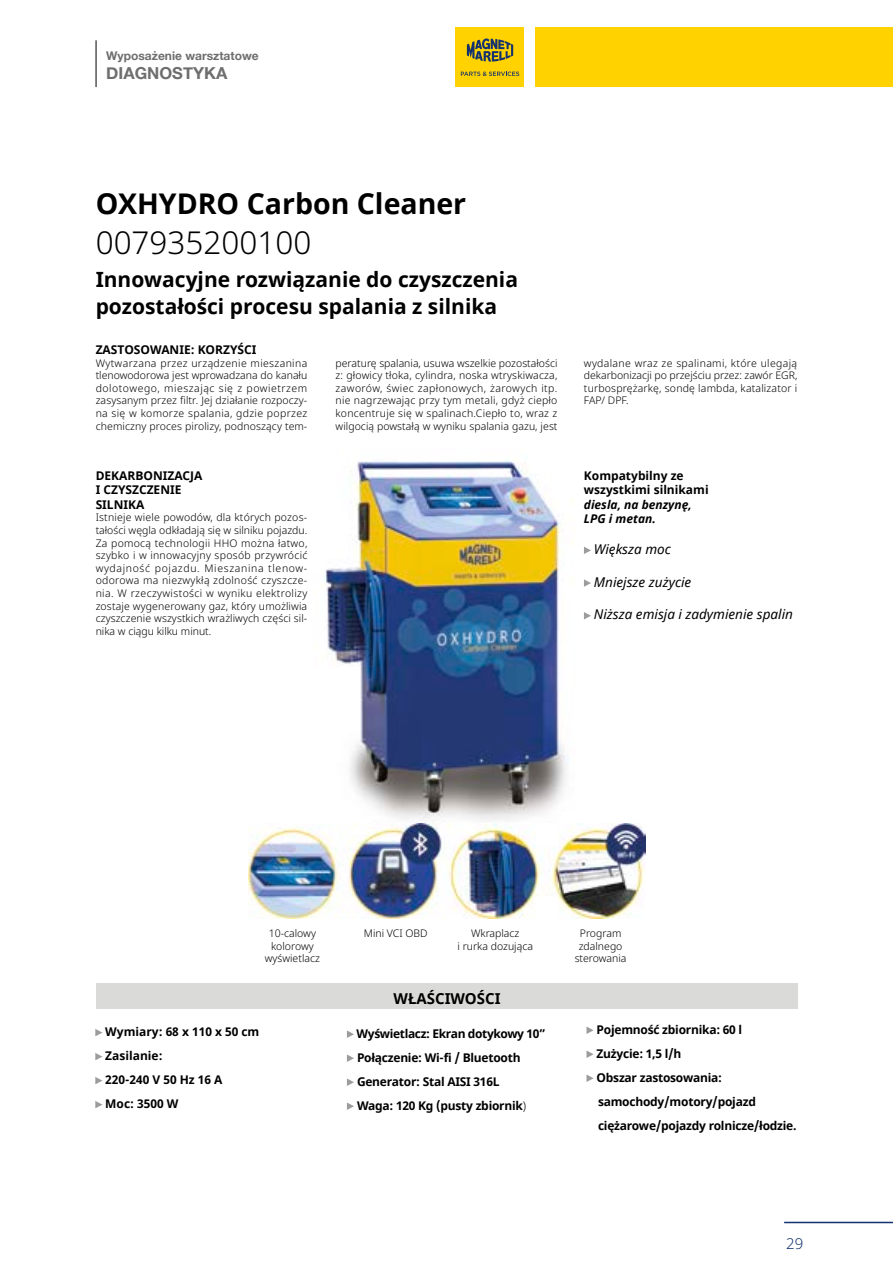
<style>
.page{position:relative;width:893px;height:1263px;background:#fff}
.page>*{position:absolute;margin:0;border:0;box-sizing:border-box;transform-origin:0 0}
.Codice-Prod{font:300 31.5px "Noto Sans";color:#000}
.Titolo{font:700 28.5px "Noto Sans";color:#000}
.Titolo-2{font:700 21px "Noto Sans";color:#000}
.t1{font:700 16.5px "Helvetica Neue";color:#6e6e6e}
.Titolo-Tab{font:700 15px "Noto Sans";color:#000}
.t2{font:300 15px "Noto Sans";color:#13326f}
.t3{font:italic 13.5px "Noto Sans";color:#000}
.t4{font:700 12px "Noto Sans";letter-spacing:-.02em;color:#000}
.t5{font:700 12px "Noto Sans";color:#000}
.t6{font:italic 700 12px "Noto Sans";color:#000}
.t7{font:700 12px "Helvetica Neue";color:#6e6e6e}
.t8{font:300 10.5px/12.6px "Noto Sans";letter-spacing:.005em;color:#000;text-align:justify}
.s1{font-weight:300}
</style>
<div class="page">
<hr style="left:784px;top:1222px;width:109px;height:1px;background:#13326f">
<div style="left:536px;top:27px;width:357px;height:60px;background:#ffd200"></div>
<div style="left:455px;top:27px;width:69px;height:60px;background:#ffd200"></div>
<svg style="left:467px;top:38px;width:46px;height:24px"></svg>
<svg style="left:461px;top:72px;width:58px;height:4px"></svg>
<img style="left:320px;top:460px;width:252px;height:364px">
<img style="left:248px;top:824px;width:398px;height:94px">
<div style="left:96px;top:983px;width:701px;height:26px;background:#dadad9"></div>
<svg style="left:347px;top:1030px;width:7px;height:8px"></svg>
<svg style="left:347px;top:1054px;width:7px;height:8px"></svg>
<svg style="left:347px;top:1078px;width:7px;height:8px"></svg>
<svg style="left:347px;top:1102px;width:7px;height:8px"></svg>
<svg style="left:95px;top:1029px;width:7px;height:7px"></svg>
<svg style="left:95px;top:1053px;width:7px;height:7px"></svg>
<svg style="left:95px;top:1077px;width:7px;height:7px"></svg>
<svg style="left:95px;top:1101px;width:7px;height:7px"></svg>
<svg style="left:586px;top:1026px;width:8px;height:8px"></svg>
<svg style="left:586px;top:1050px;width:8px;height:8px"></svg>
<svg style="left:586px;top:1074px;width:8px;height:8px"></svg>
<svg style="left:584px;top:547px;width:7px;height:7px"></svg>
<svg style="left:584px;top:579px;width:7px;height:8px"></svg>
<svg style="left:584px;top:612px;width:7px;height:7px"></svg>
<hr style="left:96px;top:40px;width:1px;height:47px;background:#000">
<p class="t7" style="left:106px;top:46px;width:154px">Wyposażenie warsztatowe</p>
<p class="t1" style="left:106px;top:61px;width:122px">DIAGNOSTYKA</p>
<p class="Titolo" style="left:96px;top:184px;width:372px">OXHYDRO Carbon Cleaner</p>
<p class="Codice-Prod" style="left:96px;top:221px;width:217px">007935200100</p>
<p class="Titolo-2" style="left:96px;top:265px;width:424px">Innowacyjne rozwiązanie do czyszczenia</p>
<p class="Titolo-2" style="left:96px;top:291px;width:403px">pozostałości procesu spalania z silnika</p>
<p class="t5" style="left:96px;top:341px;width:162px">ZASTOSOWANIE: KORZYŚCI</p>
<p class="t8" style="left:96px;top:357px;width:213px">Wytwarzana przez urządzenie mieszanina tlenowodorowa jest wprowadzana do kanału dolotowego, mieszając się z powietrzem zasysanym przez filtr. Jej działanie rozpoczy&shy;na się w komorze spalania, gdzie poprzez chemiczny proces pirolizy, podnoszący tem-</p>
<p class="t8" style="left:336px;top:357px;width:223px">peraturę spalania, usuwa wszelkie pozostałości z: głowicy tłoka, cylindra, noska wtryskiwacza, zaworów, świec zapłonowych, żarowych itp. nie nagrzewając przy tym metali, gdyż ciepło koncentruje się w spalinach.Ciepło to, wraz z wilgocią powstałą w wyniku spalania gazu, jest</p>
<p class="t8" style="left:584px;top:357px;width:215px">wydalane wraz ze spalinami, które ulegają dekarbonizacji po przejściu przez: zawór EGR, turbosprężarkę, sondę lambda, katalizator i FAP/ DPF.</p>
<p class="t5" style="left:96px;top:467px;width:108px">DEKARBONIZACJA</p>
<p class="t5" style="left:96px;top:481px;width:87px">I CZYSZCZENIE</p>
<p class="t5" style="left:96px;top:496px;width:50px">SILNIKA</p>
<p class="t8" style="left:96px;top:511px;width:213px">Istnieje wiele powodów, dla których pozos&shy;tałości węgla odkładają się w silniku pojazdu.<br>Za pomocą technologii HHO można łatwo, szybko i w innowacyjny sposób przywrócić wydajność pojazdu. Mieszanina tlenow&shy;odorowa ma niezwykłą zdolność czyszcze&shy;nia. W rzeczywistości w wyniku elektrolizy zostaje wygenerowany gaz, który umożliwia czyszczenie wszystkich wrażliwych części sil&shy;nika w ciągu kilku minut.</p>
<p class="t5" style="left:584px;top:467px;width:101px">Kompatybilny ze</p>
<p class="t5" style="left:584px;top:481px;width:126px">wszystkimi silnikami</p>
<p class="t6" style="left:584px;top:496px;width:109px">diesla, na benzynę,</p>
<p class="t6" style="left:584px;top:510px;width:73px">LPG i metan.</p>
<p class="t3" style="left:594px;top:540px;width:78px">Większa moc</p>
<p class="t3" style="left:594px;top:572px;width:99px">Mniejsze zużycie</p>
<p class="t3" style="left:594px;top:605px;width:201px">Niższa emisja i zadymienie spalin</p>
<p class="t8" style="left:269px;top:927px;width:49px">10-calowy</p>
<p class="t8" style="left:271px;top:940px;width:44px">kolorowy</p>
<p class="t8" style="left:265px;top:952px;width:57px">wyświetlacz</p>
<p class="t5" style="left:105px;top:1023px;width:156px">Wymiary: 68 x 110 x 50 cm</p>
<p class="t5" style="left:105px;top:1047px;width:59px">Zasilanie:</p>
<p class="t5" style="left:105px;top:1071px;width:119px">220-240 V 50 Hz 16 A</p>
<p class="t4" style="left:105px;top:1095px;width:75px">Moc: 3500 W</p>
<p class="t8" style="left:364px;top:927px;width:65px">Mini VCI OBD</p>
<p class="t8" style="left:471px;top:927px;width:50px">Wkraplacz</p>
<p class="t8" style="left:457px;top:940px;width:77px">i rurka dozująca</p>
<p class="Titolo-Tab" style="left:393px;top:988px;width:109px">WŁAŚCIWOŚCI</p>
<p class="t4" style="left:357px;top:1025px;width:191px">Wyświetlacz: Ekran dotykowy 10”</p>
<p class="t4" style="left:357px;top:1049px;width:165px">Połączenie: Wi-fi / Bluetooth</p>
<p class="t4" style="left:357px;top:1073px;width:144px">Generator: Stal AISI 316L</p>
<p class="t4" style="left:357px;top:1097px;width:171px">Waga: 120 Kg (pusty zbiornik<span class="s1">)</span></p>
<p class="t8" style="left:580px;top:927px;width:43px">Program</p>
<p class="t8" style="left:579px;top:940px;width:45px">zdalnego</p>
<p class="t8" style="left:575px;top:952px;width:53px">sterowania</p>
<p class="t4" style="left:597px;top:1021px;width:147px">Pojemność zbiornika: 60 l</p>
<p class="t4" style="left:597px;top:1045px;width:86px">Zużycie: 1,5 l/h</p>
<p class="t4" style="left:597px;top:1069px;width:127px">Obszar zastosowania:</p>
<p class="t4" style="left:598px;top:1093px;width:159px">samochody/motory/pojazd</p>
<p class="t4" style="left:598px;top:1117px;width:200px">ciężarowe/pojazdy rolnicze/łodzie.</p>
<h3 class="t2" style="left:786px;top:1232px;width:19px">29</h3>
</div>
